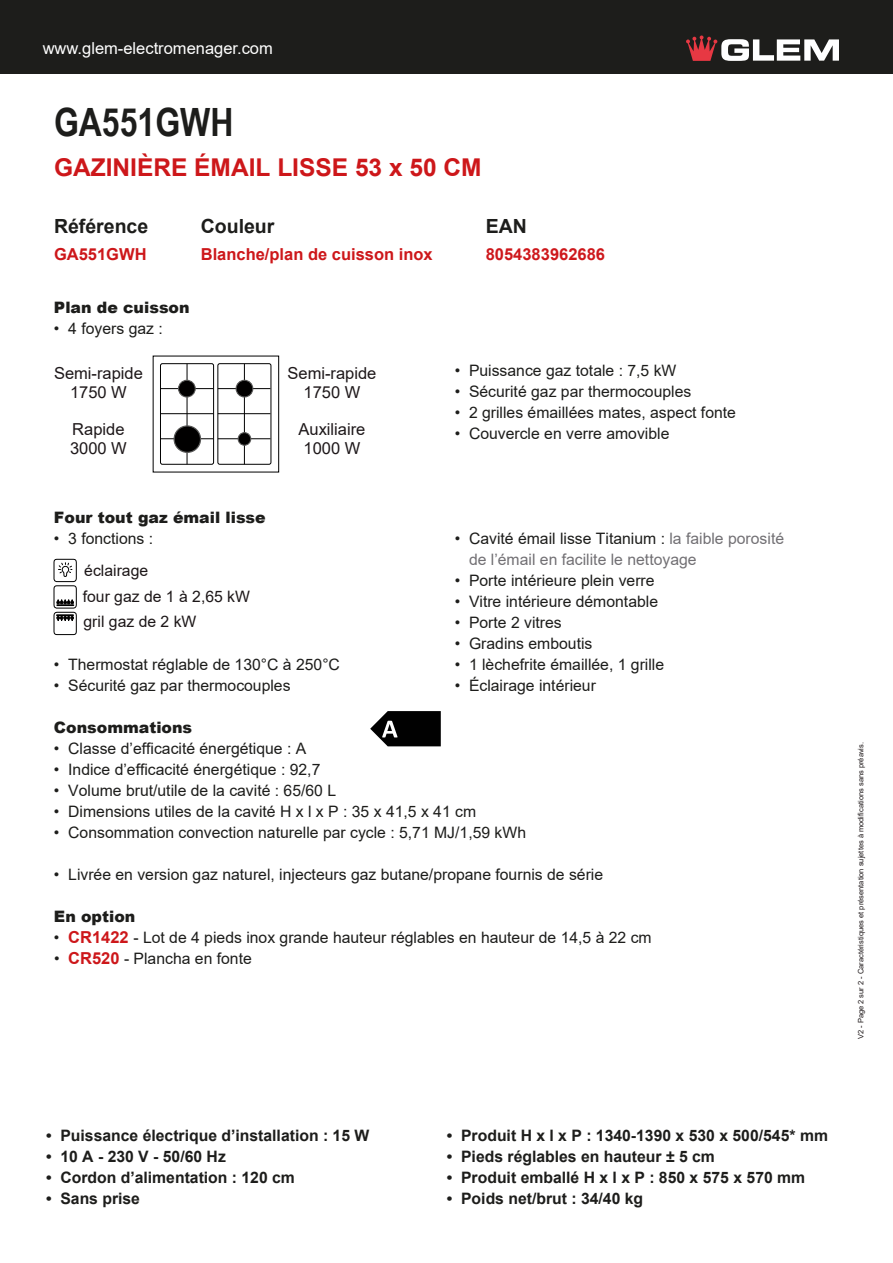
<style>
.page{position:relative;width:893px;height:1263px;background:#fff}
.page>*{position:absolute;margin:0;border:0;box-sizing:border-box;transform-origin:0 0}
.t1{font:700 39px "Arial Narrow";color:#1d1d1b}
.t2{font:700 24.45px "Arial";color:#cd171a}
.t3{font:700 19.5px "Arial";color:#1d1d1b}
.t4{font:16.5px/19.8px "Arial";color:#1e181a;text-align:center}
.t5{font:700 16.5px "Arial";color:#cd171a}
.t6{font:16.5px "Arial";color:#fff}
.t7{font:700 16.5px "Arial";color:#ce181c}
.t8{font:15.75px "Arial";color:#1d1d1b}
.t9{font:700 15.75px "Arial";color:#1d1d1b}
.t10{font:900 15.75px "Arial";color:#1d1d1b}
.t11{font:15.75px "Arial";color:#1d1718}
.t12{font:15.75px "Arial";color:#727074}
.t13{font:7.5px "Arial";color:#1d1718}
.s1{color:#727074}
.s2{color:#fff}
.s3{font-weight:700;font-size:16.5px;color:#cd171a}
</style>
<div class="page">
<svg style="left:370px;top:711px;width:71px;height:35px"></svg>
<div style="left:160px;top:363px;width:54px;height:102px;border:1px solid #010000;border-radius:2px"></div>
<div style="left:217px;top:363px;width:54px;height:102px;border:1px solid #010000;border-radius:2px"></div>
<hr style="left:187px;top:364px;width:1px;height:100px;background:#010000">
<hr style="left:244px;top:364px;width:1px;height:100px;background:#010000">
<hr style="left:161px;top:388px;width:52px;height:1px;background:#010000">
<hr style="left:161px;top:413px;width:52px;height:1px;background:#010000">
<hr style="left:161px;top:438px;width:52px;height:1px;background:#010000">
<hr style="left:218px;top:388px;width:52px;height:1px;background:#010000">
<hr style="left:218px;top:413px;width:52px;height:1px;background:#010000">
<hr style="left:218px;top:438px;width:52px;height:1px;background:#010000">
<div style="left:179px;top:380px;width:16px;height:17px;background:#010000;border-radius:50%"></div>
<div style="left:178px;top:380px;width:18px;height:17px;border:1px solid #575756;border-radius:50%"></div>
<div style="left:236px;top:380px;width:17px;height:17px;background:#010000;border-radius:50%"></div>
<div style="left:236px;top:380px;width:17px;height:17px;border:1px solid #575756;border-radius:50%"></div>
<div style="left:238px;top:433px;width:13px;height:12px;background:#010000;border-radius:50%"></div>
<div style="left:238px;top:432px;width:13px;height:14px;border:1px solid #575756;border-radius:50%"></div>
<div style="left:174px;top:426px;width:27px;height:26px;background:#010000;border-radius:50%"></div>
<div style="left:174px;top:425px;width:27px;height:28px;border:1px solid #575756;border-radius:50%"></div>
<svg style="left:53px;top:558px;width:24px;height:78px"></svg>
<div style="left:0;top:0;width:893px;height:74px;background:#1d1d1b"></div>
<svg style="left:686px;top:35px;width:153px;height:26px"></svg>
<p class="t6" style="left:43px;top:37px;width:232px">www.glem-electromenager.com</p>
<h1 class="t1" style="left:54px;top:93px;width:181px">GA551GWH</h1>
<h2 class="t2" style="left:54px;top:150px;width:429px">GAZINIÈRE ÉMAIL LISSE 53 x 50 CM</h2>
<p class="t3" style="left:54px;top:213px;width:96px">Référence</p>
<p class="t3" style="left:201px;top:213px;width:75px">Couleur</p>
<p class="t3" style="left:486px;top:213px;width:43px">EAN</p>
<p class="t5" style="left:54px;top:242px;width:94px">GA551GWH</p>
<p class="t5" style="left:201px;top:242px;width:233px">Blanche/plan de cuisson inox</p>
<p class="t7" style="left:486px;top:242px;width:121px">8054383962686</p>
<p class="t10" style="left:54px;top:296px;width:137px">Plan de cuisson</p>
<p class="t8" style="left:54px;top:317px;width:110px">• 4 foyers gaz :</p>
<p class="t4" style="left:54px;top:363px;width:90px">Semi-rapide<br>1750 W</p>
<p class="t4" style="left:70px;top:419px;width:58px;text-align:left">Rapide<br>3000 W</p>
<p class="t4" style="left:288px;top:363px;width:90px">Semi-rapide<br>1750 W</p>
<p class="t4" style="left:299px;top:419px;width:68px">Auxiliaire<br>1000 W</p>
<p class="t8" style="left:455px;top:359px;width:223px">• Puissance gaz totale : 7,5 kW</p>
<p class="t8" style="left:455px;top:380px;width:238px">• Sécurité gaz par thermocouples</p>
<p class="t8" style="left:455px;top:401px;width:283px">• 2 grilles émaillées mates, aspect fonte</p>
<p class="t8" style="left:455px;top:422px;width:216px">• Couvercle en verre amovible</p>
<p class="t10" style="left:54px;top:506px;width:213px">Four tout gaz émail lisse</p>
<p class="t8" style="left:54px;top:527px;width:101px">• 3 fonctions :</p>
<p class="t8" style="left:455px;top:527px;width:331px">• Cavité émail lisse Titanium : <span class="s1">la faible porosité</span></p>
<p class="t12" style="left:455px;top:548px;width:243px"><span class="s2">•</span> de l’émail en facilite le nettoyage</p>
<p class="t8" style="left:455px;top:569px;width:201px">• Porte intérieure plein verre</p>
<p class="t8" style="left:455px;top:590px;width:205px">• Vitre intérieure démontable</p>
<p class="t8" style="left:455px;top:611px;width:109px">• Porte 2 vitres</p>
<p class="t8" style="left:455px;top:632px;width:139px">• Gradins emboutis</p>
<p class="t8" style="left:455px;top:653px;width:211px">• 1 lèchefrite émaillée, 1 grille</p>
<p class="t8" style="left:455px;top:674px;width:143px">• Éclairage intérieur</p>
<p class="t11" style="left:84px;top:560px;width:65px">éclairage</p>
<p class="t11" style="left:84px;top:611px;width:114px">gril gaz de 2 kW</p>
<p class="t11" style="left:83px;top:585px;width:169px">four gaz de 1 à 2,65 kW</p>
<p class="t8" style="left:54px;top:653px;width:287px">• Thermostat réglable de 130°C à 250°C</p>
<p class="t8" style="left:54px;top:674px;width:238px">• Sécurité gaz par thermocouples</p>
<p class="t10" style="left:54px;top:716px;width:140px">Consommations</p>
<p class="t8" style="left:54px;top:737px;width:254px">• Classe d’efficacité énergétique : A</p>
<p class="t8" style="left:54px;top:758px;width:268px">• Indice d’efficacité énergétique : 92,7</p>
<p class="t8" style="left:54px;top:779px;width:284px">• Volume brut/utile de la cavité : 65/60 L</p>
<p class="t8" style="left:54px;top:800px;width:424px">• Dimensions utiles de la cavité H x l x P : 35 x 41,5 x 41 cm</p>
<p class="t8" style="left:54px;top:821px;width:474px">• Consommation convection naturelle par cycle : 5,71 MJ/1,59 kWh</p>
<p class="t8" style="left:54px;top:863px;width:551px">• Livrée en version gaz naturel, injecteurs gaz butane/propane fournis de série</p>
<p class="t10" style="left:54px;top:905px;width:83px">En option</p>
<p class="t8" style="left:54px;top:926px;width:599px">• <span class="s3">CR1422</span> - Lot de 4 pieds inox grande hauteur réglables en hauteur de 14,5 à 22 cm</p>
<p class="t8" style="left:54px;top:947px;width:199px">• <span class="s3">CR520</span> - Plancha en fonte</p>
<p class="t13" style="left:856px;top:1039px;width:299px;rotate:-90deg">V2 - Page 2 sur 2 - Caractéristiques et présentation sujettes à modifications sans préavis.</p>
<p class="t9" style="left:46px;top:1124px;width:325px">• Puissance électrique d’installation : 15 W</p>
<p class="t9" style="left:46px;top:1145px;width:181px">• 10 A - 230 V - 50/60 Hz</p>
<p class="t9" style="left:46px;top:1166px;width:250px">• Cordon d’alimentation : 120 cm</p>
<p class="t9" style="left:46px;top:1187px;width:95px">• Sans prise</p>
<p class="t9" style="left:447px;top:1124px;width:383px">• Produit H x l x P : 1340-1390 x 530 x 500/545* mm</p>
<p class="t9" style="left:447px;top:1145px;width:270px">• Pieds réglables en hauteur ± 5 cm</p>
<p class="t9" style="left:447px;top:1166px;width:360px">• Produit emballé H x l x P : 850 x 575 x 570 mm</p>
<p class="t9" style="left:447px;top:1187px;width:198px">• Poids net/brut : 34/40 kg</p>
</div>
